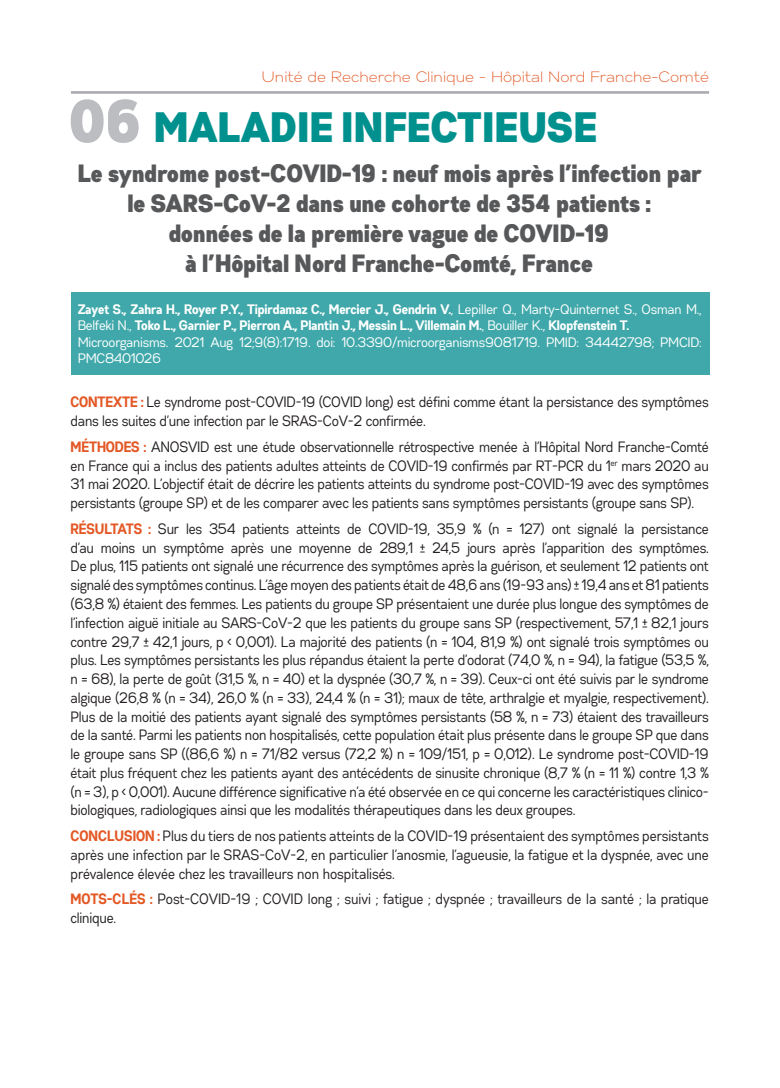
<style>
.page{position:relative;width:780px;height:1088px;background:#fff}
.page>*{position:absolute;margin:0;border:0;box-sizing:border-box;transform-origin:0 0}
.t1{font:42.5px "Gabriel Sans Cond Black";letter-spacing:.015em;color:#00918e}
.t2{font:25px/30px "Gabriel Sans Cond Black";letter-spacing:-.01em;color:#57585a;text-align:center}
.t3{font:15px/18.8px "Gabriel Sans Cond Normal";letter-spacing:-.01em;color:#231f20;text-align:justify;scale:.95 1}
.t4{font:15px "Gabriel Sans Light";color:#e35825}
.t5{font:13.75px/16.5px "Gabriel Sans Cond Bold";letter-spacing:-.01em;color:#fff}
.t6{font:13.75px/16.5px "Gabriel Sans Cond Normal";letter-spacing:-.01em;color:#fff}
.s1{font-size:60px;color:#bcbdc0}
.s2{font-family:"Gabriel Sans Cond Normal"}
.s3{font-family:"Gabriel Sans Cond Bold";color:#e35825}
</style>
<div class="page">
<hr style="left:71px;top:91px;width:638px;height:3px;background:#a8a9ad">
<div style="left:71px;top:292px;width:638px;height:82px;background:#40a8aa"></div>
<p class="t4" style="left:261px;top:68px;width:449px">Unité de Recherche Clinique - Hôpital Nord Franche-Comté</p>
<h1 class="t1" style="left:71px;top:103px;width:528px"><span class="s1">06</span> MALADIE INFECTIEUSE</h1>
<h2 class="t2" style="left:78px;top:159px;width:625px">Le syndrome post-COVID-19 : neuf mois après l’infection par le SARS-CoV-2 dans une cohorte de 354 patients :<br>données de la première vague de COVID-19<br>à l’Hôpital Nord Franche-Comté, France</h2>
<p class="t5" style="left:78px;top:301px;width:625px">Zayet S., Zahra H., Royer P.Y., Tipirdamaz C., Mercier J., Gendrin V.<span class="s2">, Lepiller Q., Marty-Quinternet S., Osman M.,<br>Belfeki N.,</span> Toko L., Garnier P., Pierron A., Plantin J., Messin L., Villemain M.<span class="s2">, Bouiller K.,</span> Klopfenstein T.</p>
<p class="t6" style="left:78px;top:334px;width:625px">Microorganisms. 2021 Aug 12;9(8):1719. doi: 10.3390/microorganisms9081719. PMID: 34442798; PMCID:<br>PMC8401026</p>
<p class="t3" style="left:71px;top:393px;width:673px"><span class="s3">CONTEXTE :</span> Le syndrome post-COVID-19 (COVID long) est défini comme étant la persistance des symptômes dans les suites d’une infection par le SRAS-CoV-2 confirmée.</p>
<p class="t3" style="left:71px;top:437px;width:673px"><span class="s3">MÉTHODES :</span> ANOSVID est une étude observationnelle rétrospective menée à l’Hôpital Nord Franche-Comté en France qui a inclus des patients adultes atteints de COVID-19 confirmés par RT-PCR du 1<sup>er</sup> mars 2020 au 31 mai 2020. L’objectif était de décrire les patients atteints du syndrome post-COVID-19 avec des symptômes persistants (groupe SP) et de les comparer avec les patients sans symptômes persistants (groupe sans SP).</p>
<p class="t3" style="left:71px;top:519px;width:673px"><span class="s3">RÉSULTATS :</span> Sur les 354 patients atteints de COVID-19, 35,9 % (n = 127) ont signalé la persistance d’au moins un symptôme après une moyenne de 289,1 ± 24,5 jours après l’apparition des symptômes.<br>De plus, 115 patients ont signalé une récurrence des symptômes après la guérison, et seulement 12 patients ont signalé des symptômes continus. L’âge moyen des patients était de 48,6 ans (19-93 ans) ± 19,4 ans et 81 patients (63,8 %) étaient des femmes. Les patients du groupe SP présentaient une durée plus longue des symptômes de l’infection aiguë initiale au SARS-CoV-2 que les patients du groupe sans SP (respectivement, 57,1 ± 82,1 jours contre 29,7 ± 42,1 jours, p &lt; 0,001). La majorité des patients (n = 104, 81,9 %) ont signalé trois symptômes ou plus. Les symptômes persistants les plus répandus étaient la perte d’odorat (74,0 %, n = 94), la fatigue (53,5 %, n = 68), la perte de goût (31,5 %, n = 40) et la dyspnée (30,7 %, n = 39). Ceux-ci ont été suivis par le syndrome algique (26,8 % (n = 34), 26,0 % (n = 33), 24,4 % (n = 31); maux de tête, arthralgie et myalgie, respectivement).<br>Plus de la moitié des patients ayant signalé des symptômes persistants (58 %, n = 73) étaient des travailleurs de la santé. Parmi les patients non hospitalisés, cette population était plus présente dans le groupe SP que dans le groupe sans SP ((86,6 %) n = 71/82 versus (72,2 %) n = 109/151, p = 0,012). Le syndrome post-COVID-19 était plus fréquent chez les patients ayant des antécédents de sinusite chronique (8,7 % (n = 11 %) contre 1,3 % (n = 3), p &lt; 0,001). Aucune différence significative n’a été observée en ce qui concerne les caractéristiques clinico&shy;biologiques, radiologiques ainsi que les modalités thérapeutiques dans les deux groupes.</p>
<p class="t3" style="left:71px;top:826px;width:673px"><span class="s3">CONCLUSION :</span> Plus du tiers de nos patients atteints de la COVID-19 présentaient des symptômes persistants après une infection par le SRAS-CoV-2, en particulier l’anosmie, l’agueusie, la fatigue et la dyspnée, avec une prévalence élevée chez les travailleurs non hospitalisés.</p>
<p class="t3" style="left:71px;top:890px;width:673px"><span class="s3">MOTS-CLÉS :</span> Post-COVID-19 ; COVID long ; suivi ; fatigue ; dyspnée ; travailleurs de la santé ; la pratique clinique.</p>
</div>
